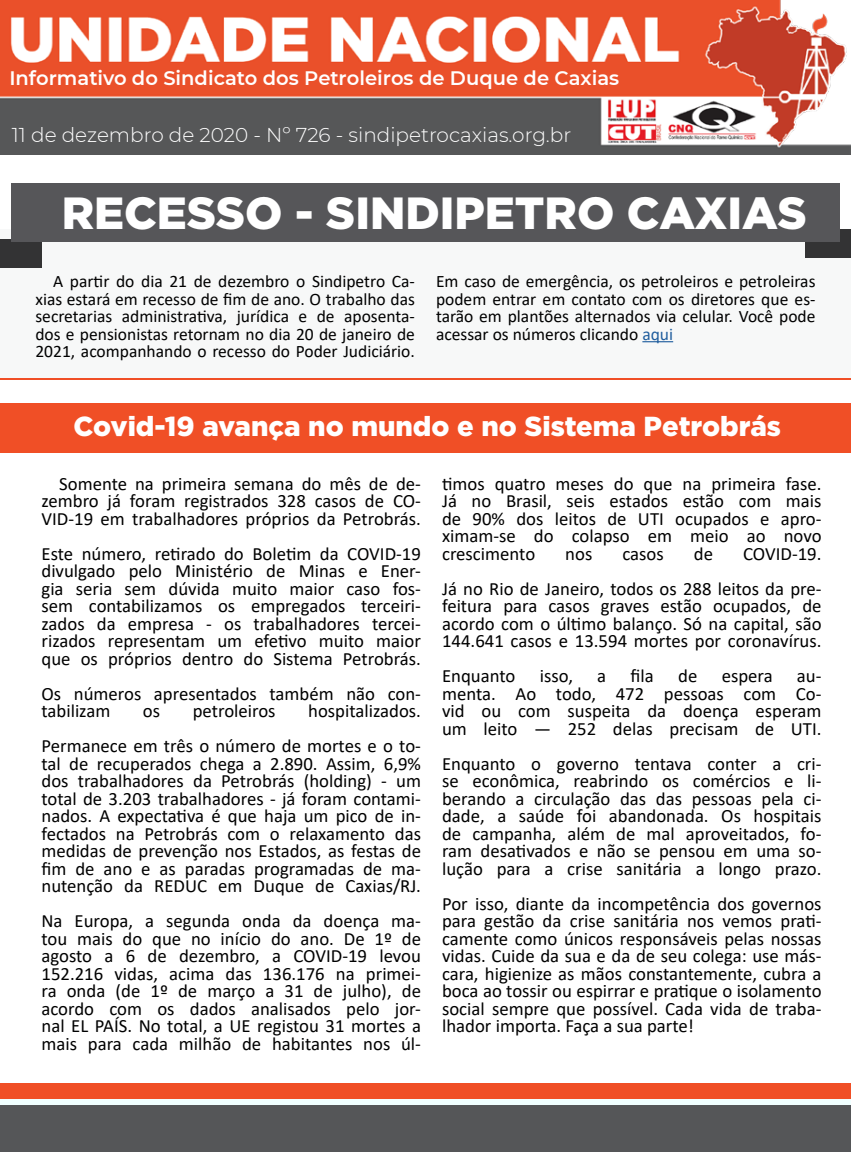
<style>
.page{position:relative;width:851px;height:1152px;background:#fff}
.page>*{position:absolute;margin:0;border:0;box-sizing:border-box;transform-origin:0 0}
.t1{font:900 45px "Gotham";color:#fff}
.t2{font:900 27.5px "Gotham";color:#fff}
.t3{font:300 20px "Montserrat";color:#fff}
.t4{font:600 19.5px "Montserrat";color:#fff}
.t5{font:18.75px/17.5px "Calibri";color:#000101;text-align:justify}
.t6{font:17.5px/17.5px "Calibri";color:#000;text-align:justify}
.s1{color:#215e9e}
</style>
<div class="page">
<div style="left:0;top:229px;width:850px;height:151px;background:#f7f8f8"></div>
<div style="left:0;top:239px;width:41px;height:29px;background:#333334"></div>
<div style="left:805px;top:229px;width:45px;height:29px;background:#333334"></div>
<div style="left:11px;top:183px;width:828px;height:59px;background:#565659"></div>
<div style="left:0;top:1083px;width:850px;height:18px;background:#f04f26"></div>
<div style="left:0;top:1101px;width:850px;height:51px;background:#555658"></div>
<div style="left:0;top:1099px;width:850px;height:5px;background:#f0ffff"></div>
<img style="left:0;top:0;width:850px;height:155px">
<hr style="left:642px;top:341px;width:31px;height:1px;background:#215e9e">
<hr style="left:0;top:378px;width:850px;height:1px;background:#f04f26">
<div style="left:0;top:403px;width:850px;height:49px;background:#f04f26"></div>
<p class="t4" style="left:9px;top:64px;width:611px">Informativo do Sindicato dos Petroleiros de Duque de Caxias</p>
<p class="t3" style="left:12px;top:121px;width:561px">11 de dezembro de 2020 - Nº 726 - sindipetrocaxias.org.br</p>
<h1 class="t1" style="left:62px;top:187px;width:746px">RECESSO - SINDIPETRO CAXIAS</h1>
<p class="t6" style="left:35px;top:272px;width:381px;text-indent:18px">A partir do dia 21 de dezembro o Sindipetro Ca&shy;xias estará em recesso de fim de ano. O trabalho das secretarias administrativa, jurídica e de aposenta&shy;dos e pensionistas retornam no dia 20 de janeiro de 2021, acompanhando o recesso do Poder Judiciário.</p>
<p class="t6" style="left:436px;top:272px;width:381px">Em caso de emergência, os petroleiros e petroleiras podem entrar em contato com os diretores que es&shy;tarão em plantões alternados via celular. Você pode acessar os números clicando <span class="s1">aqui</span></p>
<h2 class="t2" style="left:73px;top:410px;width:709px">Covid-19 avança no mundo e no Sistema Petrobrás</h2>
<p class="t5" style="left:41px;top:474px;width:381px;text-indent:18px">Somente na primeira semana do mês de de&shy;zembro já foram registrados 328 casos de CO-VID-19 em trabalhadores próprios da Petrobrás.</p>
<p class="t5" style="left:41px;top:544px;width:381px">Este número, retirado do Boletim da COVID-19 divulgado pelo Ministério de Minas e Ener&shy;gia seria sem dúvida muito maior caso fos&shy;sem contabilizamos os empregados terceiri&shy;zados da empresa - os trabalhadores tercei&shy;rizados representam um efetivo muito maior que os próprios dentro do Sistema Petrobrás.</p>
<p class="t5" style="left:41px;top:684px;width:381px">Os números apresentados também não con&shy;tabilizam</p>
<p class="t5" style="left:41px;top:693px;width:381px;line-height:35px;text-align:right">hospitalizados.<br>Permanece em três o número de mortes e o to-</p>
<p class="t5" style="left:41px;top:754px;width:381px">tal de recuperados chega a 2.890. Assim, 6,9% dos trabalhadores da Petrobrás (holding) - um total de 3.203 trabalhadores - já foram contami&shy;nados. A expectativa é que haja um pico de in&shy;fectados na Petrobrás com o relaxamento das medidas de prevenção nos Estados, as festas de fim de ano e as paradas programadas de ma&shy;nutenção da REDUC em Duque de Caxias/RJ.</p>
<p class="t5" style="left:41px;top:911px;width:381px">Na Europa, a segunda onda da doença ma&shy;tou mais do que no início do ano. De 1º de agosto a 6 de dezembro, a COVID-19 levou 152.216 vidas, acima das 136.176 na primei&shy;ra onda (de 1º de março a 31 de julho), de acordo com os dados analisados pelo jor&shy;nal EL PAÍS. No total, a UE registou 31 mortes a mais para cada milhão de habitantes nos úl-</p>
<p class="t5" style="left:143px;top:701px;width:19px">os</p>
<p class="t5" style="left:193px;top:701px;width:84px">petroleiros</p>
<p class="t5" style="left:442px;top:474px;width:381px">timos quatro meses do que na primeira fase.<br>Já no Brasil, seis estados estão com mais de 90% dos leitos de UTI ocupados e apro&shy;ximam-se do colapso em meio ao novo crescimento</p>
<p class="t5" style="left:565px;top:544px;width:29px">nos</p>
<p class="t5" style="left:622px;top:544px;width:43px">casos</p>
<p class="t5" style="left:693px;top:544px;width:21px">de</p>
<p class="t5" style="left:442px;top:535px;width:381px;line-height:35px;text-align:right">COVID-19.<br>Já no Rio de Janeiro, todos os 288 leitos da pre-</p>
<p class="t5" style="left:442px;top:596px;width:381px">feitura para casos graves estão ocupados, de acordo com o último balanço. Só na capital, são 144.641 casos e 13.594 mortes por coronavírus.</p>
<p class="t5" style="left:442px;top:666px;width:75px">Enquanto</p>
<p class="t5" style="left:539px;top:666px;width:35px">isso,</p>
<p class="t5" style="left:597px;top:666px;width:10px">a</p>
<p class="t5" style="left:630px;top:666px;width:25px">fila</p>
<p class="t5" style="left:678px;top:666px;width:21px">de</p>
<p class="t5" style="left:721px;top:666px;width:52px">espera</p>
<p class="t5" style="left:442px;top:666px;width:381px;text-indent:355px">au&shy;menta. Ao todo, 472 pessoas com Co&shy;vid ou com suspeita da doença esperam um leito — 252 delas precisam de UTI.</p>
<p class="t5" style="left:442px;top:754px;width:381px">Enquanto o governo tentava conter a cri&shy;se econômica, reabrindo os comércios e li&shy;berando a circulação das das pessoas pela ci&shy;dade, a saúde foi abandonada. Os hospitais de campanha, além de mal aproveitados, fo&shy;ram desativados e não se pensou em uma so&shy;lução para a crise sanitária a longo prazo.</p>
<p class="t5" style="left:442px;top:894px;width:381px">Por isso, diante da incompetência dos governos para gestão da crise sanitária nos vemos prati&shy;camente como únicos responsáveis pelas nossas vidas. Cuide da sua e da de seu colega: use más&shy;cara, higienize as mãos constantemente, cubra a boca ao tossir ou espirrar e pratique o isolamento social sempre que possível. Cada vida de traba&shy;lhador importa. Faça a sua parte!</p>
</div>
